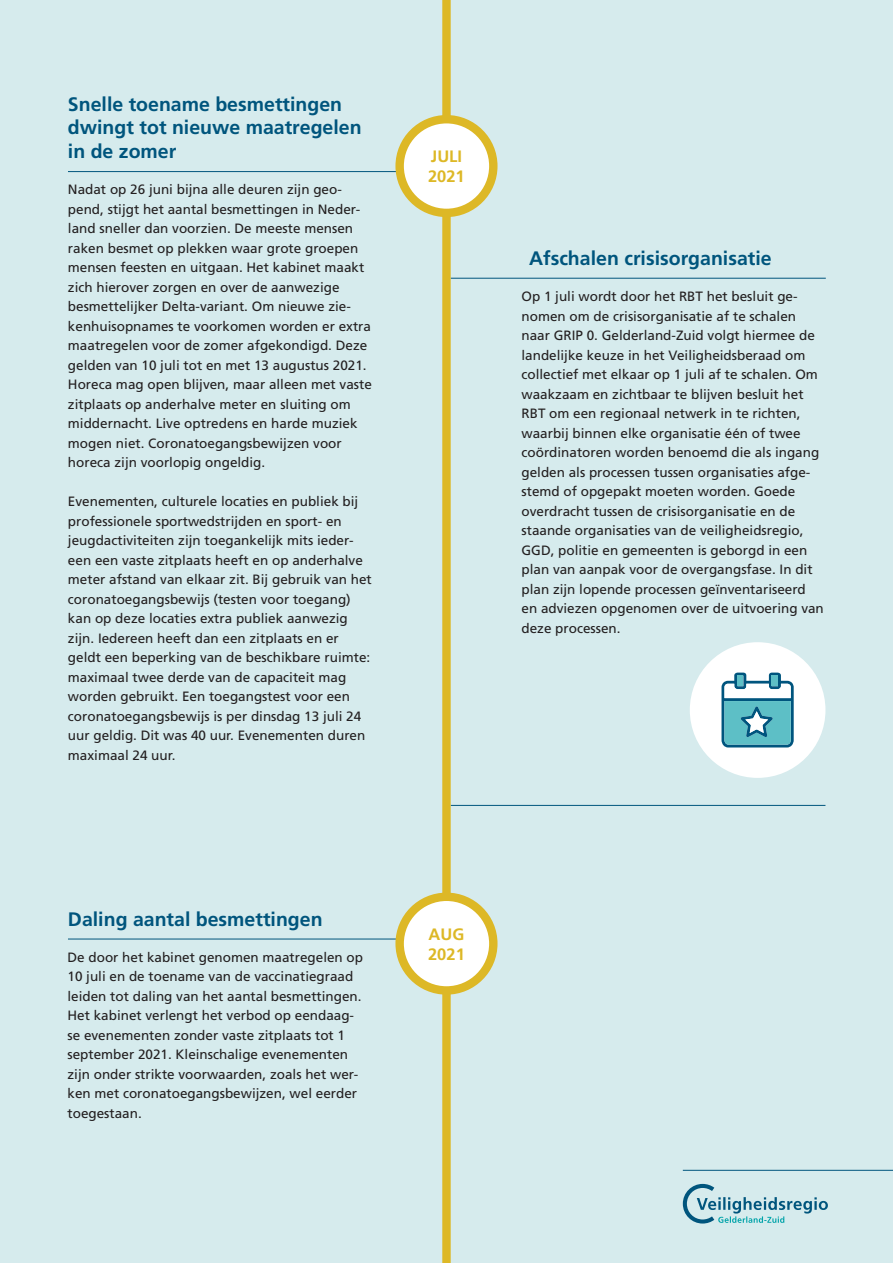
<style>
.page{position:relative;width:893px;height:1263px;background:#d6ebed}
.page>*{position:absolute;margin:0;border:0;box-sizing:border-box;transform-origin:0 0}
.t1{font:700 19.5px/23.4px "Frutiger LT Pro";color:#00557d}
.t2{font:700 16.5px/19.8px "Frutiger LT Pro";color:#ddb826}
.t3{font:13.5px/19.5px "Frutiger LT Pro";color:#231f20}
</style>
<div class="page">
<hr style="left:451px;top:278px;width:375px;height:1px;background:#00557d">
<hr style="left:68px;top:171px;width:383px;height:1px;background:#00557d">
<hr style="left:68px;top:939px;width:383px;height:1px;background:#00557d">
<hr style="left:451px;top:805px;width:374px;height:1px;background:#00557d">
<div style="left:442px;top:0;width:9px;height:1263px;background:#ddb826"></div>
<svg style="left:682px;top:1183px;width:146px;height:41px"></svg>
<hr style="left:683px;top:1170px;width:210px;height:1px;background:#00557d">
<div style="left:400px;top:119px;width:93px;height:94px;background:#fff;border-radius:50%"></div>
<div style="left:395px;top:115px;width:102px;height:102px;border:8px solid #ddb826;border-radius:50%"></div>
<div style="left:400px;top:897px;width:93px;height:93px;background:#fff;border-radius:50%"></div>
<div style="left:395px;top:892px;width:102px;height:103px;border:8px solid #ddb826;border-radius:50%"></div>
<div style="left:690px;top:642px;width:135px;height:136px;background:#fff;border-radius:50%"></div>
<svg style="left:721px;top:673px;width:73px;height:74px"></svg>
<h1 class="t1" style="left:68px;top:94px;width:295px">Snelle toename besmettingen dwingt tot nieuwe maatregelen in de zomer</h1>
<p class="t3" style="left:68px;top:181px;width:305px">Nadat op 26 juni bijna alle deuren zijn geo&shy;pend, stijgt het aantal besmettingen in Neder&shy;land sneller dan voorzien. De meeste mensen raken besmet op plekken waar grote groepen mensen feesten en uitgaan. Het kabinet maakt zich hierover zorgen en over de aanwezige besmettelijker Delta-variant. Om nieuwe zie&shy;kenhuisopnames te voorkomen worden er extra maatregelen voor de zomer afgekondigd. Deze gelden van 10 juli tot en met 13 augustus 2021.<br>Horeca mag open blijven, maar alleen met vaste zitplaats op anderhalve meter en sluiting om middernacht. Live optredens en harde muziek mogen niet. Coronatoegangsbewijzen voor horeca zijn voorlopig ongeldig.</p>
<p class="t3" style="left:68px;top:493px;width:305px">Evenementen, culturele locaties en publiek bij professionele sportwedstrijden en sport- en jeugdactiviteiten zijn toegankelijk mits ieder&shy;een een vaste zitplaats heeft en op anderhalve meter afstand van elkaar zit. Bij gebruik van het coronatoegangsbewijs (testen voor toegang) kan op deze locaties extra publiek aanwezig zijn. Iedereen heeft dan een zitplaats en er geldt een beperking van de beschikbare ruimte: maximaal twee derde van de capaciteit mag worden gebruikt. Een toegangstest voor een coronatoegangsbewijs is per dinsdag 13 juli 24 uur geldig. Dit was 40 uur. Evenementen duren maximaal 24 uur.</p>
<p class="t2" style="left:428px;top:148px;width:38px">JULI<br>2021</p>
<h1 class="t1" style="left:529px;top:248px;width:244px">Afschalen crisisorganisatie</h1>
<p class="t3" style="left:521px;top:288px;width:304px">Op 1 juli wordt door het RBT het besluit ge&shy;nomen om de crisisorganisatie af te schalen naar GRIP 0. Gelderland-Zuid volgt hiermee de landelijke keuze in het Veiligheidsberaad om collectief met elkaar op 1 juli af te schalen. Om waakzaam en zichtbaar te blijven besluit het RBT om een regionaal netwerk in te richten, waarbij binnen elke organisatie één of twee coördinatoren worden benoemd die als ingang gelden als processen tussen organisaties afge&shy;stemd of opgepakt moeten worden. Goede overdracht tussen de crisisorganisatie en de staande organisaties van de veiligheidsregio, GGD, politie en gemeenten is geborgd in een plan van aanpak voor de overgangsfase. In dit plan zijn lopende processen geïnventariseerd en adviezen opgenomen over de uitvoering van deze processen.</p>
<h1 class="t1" style="left:68px;top:910px;width:256px">Daling aantal besmettingen</h1>
<p class="t3" style="left:68px;top:948px;width:297px">De door het kabinet genomen maatregelen op 10 juli en de toename van de vaccinatiegraad leiden tot daling van het aantal besmettingen.<br>Het kabinet verlengt het verbod op eendaag&shy;se evenementen zonder vaste zitplaats tot 1 september 2021. Kleinschalige evenementen zijn onder strikte voorwaarden, zoals het wer&shy;ken met coronatoegangsbewijzen, wel eerder toegestaan.</p>
<p class="t2" style="left:428px;top:926px;width:38px">AUG<br>2021</p>
</div>
